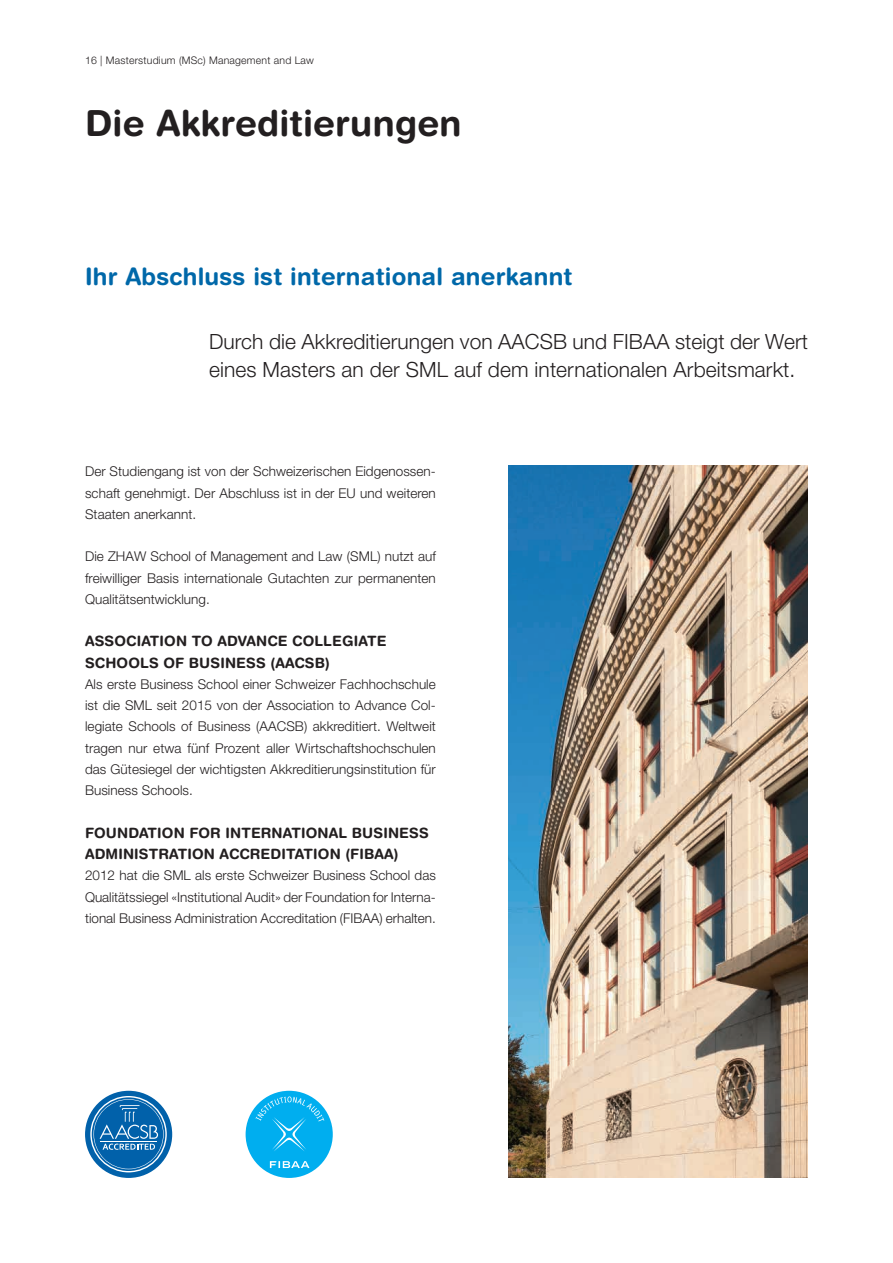
<style>
.page{position:relative;width:893px;height:1263px;background:#fff}
.page>*{position:absolute;margin:0;border:0;box-sizing:border-box;transform-origin:0 0}
.t1{font:700 36px "Helvetica Rounded LT Std";letter-spacing:.01em;color:#231f20}
.t2{font:700 24px "Helvetica Rounded LT Std";letter-spacing:.01em;color:#0068a9}
.t3{font:300 21px/28.5px "Helvetica Neue LT Pro";letter-spacing:.005em;color:#231f20}
.t4{font:700 14.25px/21.3px "Helvetica Rounded LT Std";letter-spacing:.01em;color:#231f20}
.t5{font:300 13.5px/21.3px "Helvetica Neue LT Pro";letter-spacing:.005em;color:#231f20;text-align:justify}
.t6{font:300 10.5px "Helvetica Neue LT Pro";letter-spacing:.02em;color:#231f20}
</style>
<div class="page">
<div style="left:85px;top:1091px;width:87px;height:87px;background:#0161aa;border-radius:50%"></div>
<svg style="left:90px;top:1096px;width:77px;height:76px"></svg>
<div style="left:246px;top:1091px;width:87px;height:87px;background:#00aeef;border-radius:50%"></div>
<svg style="left:270px;top:1161px;width:40px;height:7px"></svg>
<svg style="left:256px;top:1096px;width:68px;height:55px"></svg>
<img style="left:508px;top:465px;width:300px;height:713px">
<p class="t6" style="left:85px;top:54px;width:230px">16 | Masterstudium (MSc) Management and Law</p>
<h1 class="t1" style="left:85px;top:101px;width:378px">Die Akkreditierungen</h1>
<h2 class="t2" style="left:85px;top:262px;width:489px">Ihr Abschluss ist international anerkannt</h2>
<h3 class="t3" style="left:209px;top:327px;width:600px">Durch die Akkreditierungen von AACSB und FIBAA steigt der Wert eines Masters an der SML auf dem internationalen Arbeitsmarkt.</h3>
<p class="t5" style="left:85px;top:460px;width:352px">Der Studiengang ist von der Schweizerischen Eidgenossen&shy;schaft genehmigt. Der Abschluss ist in der EU und weiteren Staaten anerkannt.</p>
<p class="t5" style="left:85px;top:546px;width:352px">Die ZHAW School of Management and Law (SML) nutzt auf freiwilliger Basis internationale Gutachten zur permanenten Qualitätsentwicklung.</p>
<p class="t4" style="left:85px;top:630px;width:303px">ASSOCIATION TO ADVANCE COLLEGIATE<br>SCHOOLS OF BUSINESS (AACSB)</p>
<p class="t5" style="left:85px;top:673px;width:352px">Als erste Business School einer Schweizer Fachhochschule ist die SML seit 2015 von der Association to Advance Col&shy;legiate Schools of Business (AACSB) akkreditiert. Weltweit tragen nur etwa fünf Prozent aller Wirtschaftshochschulen das Gütesiegel der wichtigsten Akkreditierungsinstitution für Business Schools.</p>
<p class="t4" style="left:85px;top:822px;width:345px">FOUNDATION FOR INTERNATIONAL BUSINESS<br>ADMINISTRATION ACCREDITATION (FIBAA)</p>
<p class="t5" style="left:85px;top:864px;width:352px">2012 hat die SML als erste Schweizer Business School das Qualitätssiegel «Institutional Audit» der Foundation for Interna&shy;tional Business Administration Accreditation (FIBAA) erhalten.</p>
</div>
